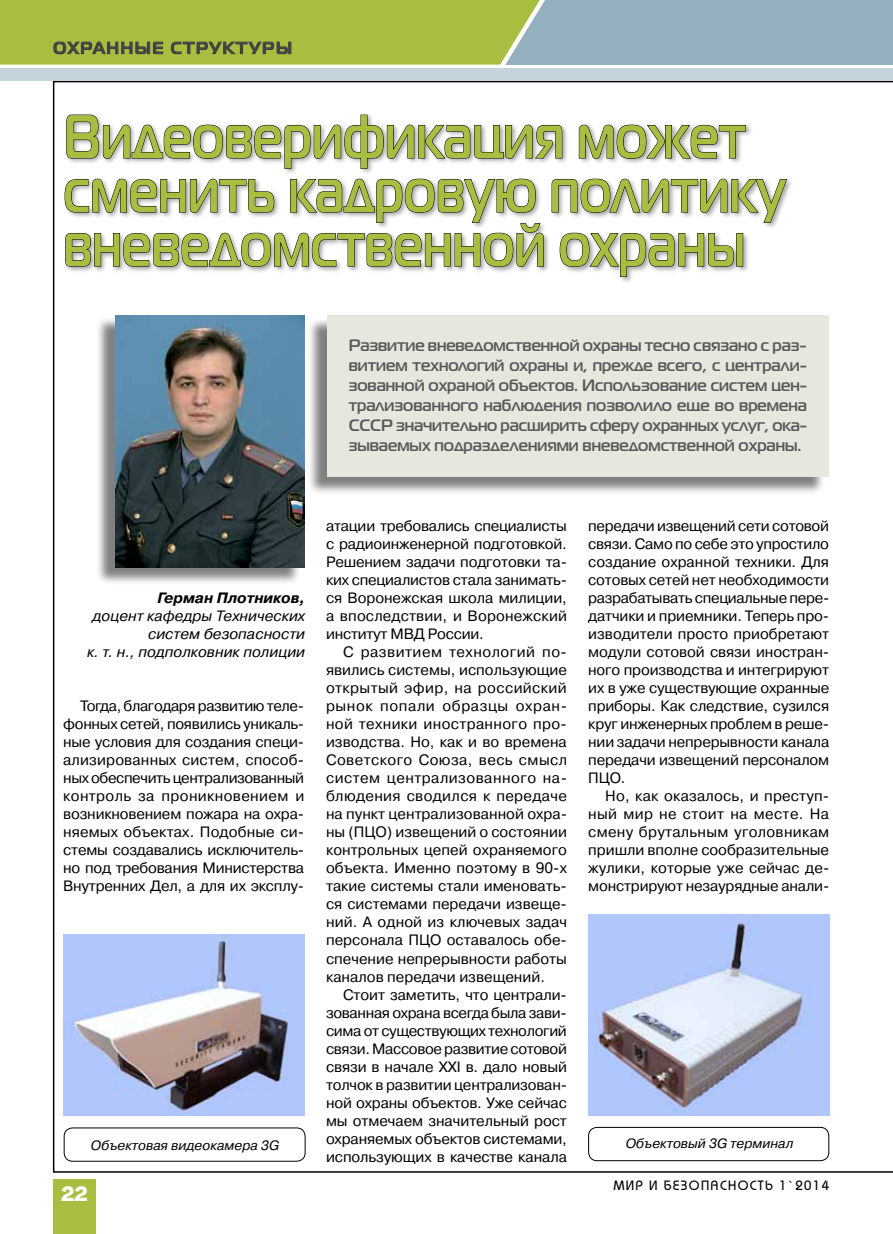
<style>
.page{position:relative;width:893px;height:1234px;background:#fff}
.page>*{position:absolute;margin:0;border:0;box-sizing:border-box;transform-origin:0 0}
.t1{font:700 61.2px/54px "Magistral C";letter-spacing:.015em;color:#a7be41;scale:.83 1}
.t2{font:19.5px "Adver Gothic C";color:#fff}
.t3{font:700 16.5px/19.8px "Magistral C";color:#58595b;text-align:justify}
.t4{font:700 16.5px "Magistral C";letter-spacing:.11em;color:#414042}
.t5{font:15px/18px "Pragmatica C";letter-spacing:-.01em;color:#000;text-align:justify}
.t6{font:italic 15px/18px "Pragmatica C";color:#000;text-align:right}
.t7{font:italic 700 15px "Pragmatica C";color:#000}
.t8{font:italic 13.5px "Pragmatica C";color:#000}
.t9{font:500 13.5px "Bauhaus C";letter-spacing:.1em;color:#000}
</style>
<div class="page">
<div style="left:0;top:0;width:893px;height:65px;background:#94b0be"></div>
<div style="left:53px;top:1178px;width:42px;height:55px;background:#a7be41"></div>
<svg style="left:0;top:0;width:545px;height:65px"></svg>
<div style="left:0;top:68px;width:893px;height:13px;background:#c3d4dd"></div>
<img style="left:63px;top:934px;width:242px;height:181px">
<img style="left:588px;top:914px;width:241px;height:201px">
<div style="left:62px;top:113px;width:731px;height:170px;background:#000;opacity:.35"></div>
<svg style="left:66px;top:114px;width:497px;height:55px"></svg>
<svg style="left:579px;top:124px;width:167px;height:35px"></svg>
<svg style="left:551px;top:178px;width:236px;height:45px"></svg>
<svg style="left:64px;top:178px;width:480px;height:89px"></svg>
<svg style="left:559px;top:232px;width:184px;height:45px"></svg>
<div style="left:307px;top:317px;width:519px;height:177px;background:#000;opacity:.5"></div>
<div style="left:327px;top:316px;width:501px;height:161px;background:#e7e7dd"></div>
<div style="left:95px;top:316px;width:206px;height:268px;background:#000;opacity:.5"></div>
<img style="left:115px;top:315px;width:189px;height:252px">
<div style="left:588px;top:1126px;width:241px;height:34px;border:1px solid #000;border-radius:9px"></div>
<div style="left:64px;top:1127px;width:241px;height:34px;border:1px solid #000;border-radius:9px"></div>
<p class="t4" style="left:53px;top:38px;width:240px">охранные структуры</p>
<h1 class="t1" style="left:64px;top:108px;width:871px">Видеоверификация может сменить кадровую политику вневедомственной охраны</h1>
<p class="t3" style="left:349px;top:335px;width:460px">Развитие вневедомственной охраны тесно связано с раз&shy;витием технологий охраны и, прежде всего, с централи&shy;зованной охраной объектов. Использование систем цен&shy;трализованного наблюдения позволило еще во времена СССР значительно расширить сферу охранных услуг, ока&shy;зываемых подразделениями вневедомственной охраны.</p>
<p class="t5" style="left:326px;top:517px;width:242px">атации требовались специалисты с радиоинженерной подготовкой.<br>Решением задачи подготовки та&shy;ких специалистов стала занимать&shy;ся Воронежская школа милиции, а впоследствии, и Воронежский институт МВД России.</p>
<p class="t5" style="left:326px;top:643px;width:243px;text-indent:17px">С развитием технологий по&shy;явились системы, использующие открытый эфир, на российский рынок попали образцы охран&shy;ной техники иностранного про&shy;изводства. Но, как и во времена Советского Союза, весь смысл систем централизованного на&shy;блюдения сводился к передаче на пункт централизованной охра&shy;ны (ПЦО) извещений о состоянии контрольных цепей охраняемого объекта. Именно поэтому в 90-х такие системы стали именовать&shy;ся системами передачи извеще&shy;ний. А одной из ключевых задач персонала ПЦО оставалось обе&shy;спечение непрерывности работы каналов передачи извещений.</p>
<p class="t5" style="left:326px;top:985px;width:243px;text-indent:17px">Стоит заметить, что централи&shy;зованная охрана всегда была зави&shy;сима от существующих технологий связи. Массовое развитие сотовой связи в начале ХХI в. дало новый толчок в развитии централизован&shy;ной охраны объектов. Уже сейчас мы отмечаем значительный рост охраняемых объектов системами, использующих в качестве канала</p>
<p class="t5" style="left:588px;top:517px;width:243px">передачи извещений сети сотовой связи. Само по себе это упростило создание охранной техники. Для сотовых сетей нет необходимости разрабатывать специальные пере&shy;датчики и приемники. Теперь про&shy;изводители просто приобретают модули сотовой связи иностран&shy;ного производства и интегрируют их в уже существующие охранные приборы. Как следствие, сузился круг инженерных проблем в реше&shy;нии задачи непрерывности канала передачи извещений персоналом ПЦО.</p>
<p class="t5" style="left:588px;top:787px;width:243px;text-indent:17px">Но, как оказалось, и преступ&shy;ный мир не стоит на месте. На смену брутальным уголовникам пришли вполне сообразительные жулики, которые уже сейчас де&shy;монстрируют незаурядные анали-</p>
<p class="t7" style="left:157px;top:590px;width:149px">Герман Плотников,</p>
<p class="t6" style="left:87px;top:607px;width:220px">доцент кафедры Технических систем безопасности<br>к. т. н., подполковник полиции</p>
<p class="t5" style="left:63px;top:697px;width:243px;text-indent:17px">Тогда, благодаря развитию теле&shy;фонных сетей, появились уникаль&shy;ные условия для создания специ&shy;ализированных систем, способ&shy;ных обеспечить централизованный контроль за проникновением и возникновением пожара на охра&shy;няемых объектах. Подобные си&shy;стемы создавались исключитель&shy;но под требования Министерства Внутренних Дел, а для их эксплу-</p>
<p class="t8" style="left:91px;top:1137px;width:190px">Объектовая видеокамера 3G</p>
<p class="t8" style="left:626px;top:1136px;width:169px">Объектовый 3G терминал</p>
<h2 class="t2" style="left:61px;top:1182px;width:28px">22</h2>
<p class="t9" style="left:614px;top:1177px;width:217px">МИР И БЕЗОПАСНОСТЬ 1`2014</p>
</div>
